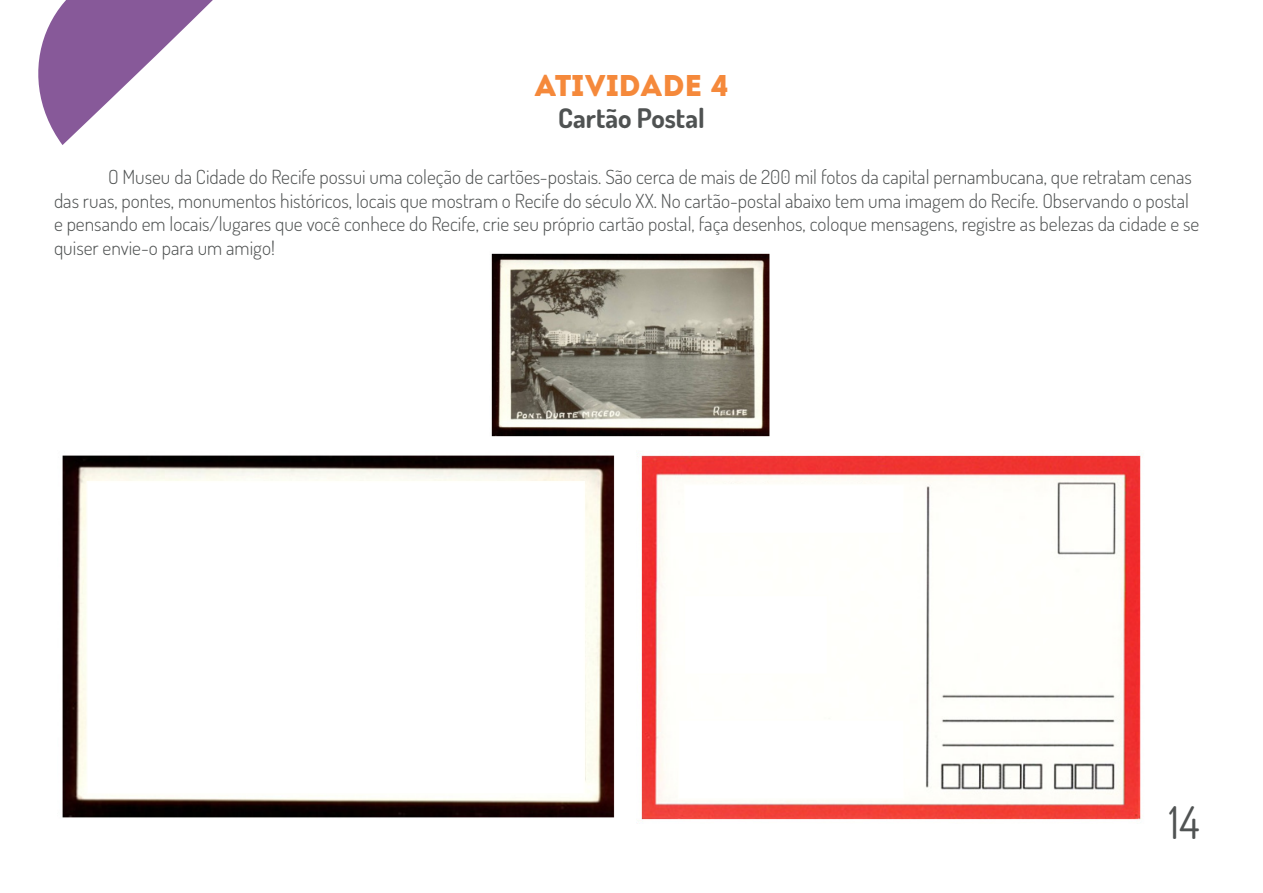
<style>
.page{position:relative;width:1263px;height:893px;background:#fff}
.page>*{position:absolute;margin:0;border:0;box-sizing:border-box;transform-origin:0 0}
.t1{font:45px "Dosis";color:#505353}
.ATIVIDADES{font:30px "Intro";color:#f5893b}
.Sub_da_Atividade{font:700 27px "Dosis";color:#4f5252}
.Texto_Corrido{font:300 19.5px/23.4px "Dosis";color:#4f5252}
</style>
<div class="page">
<img style="left:491px;top:253px;width:279px;height:184px">
<img style="left:636px;top:452px;width:507px;height:371px">
<div style="left:684px;top:484px;width:221px;height:50px;background:#fff"></div>
<div style="left:684px;top:595px;width:144px;height:80px;background:#fff"></div>
<div style="left:678px;top:719px;width:227px;height:81px;background:#fff"></div>
<svg style="left:38px;top:0;width:175px;height:145px"></svg>
<img style="left:62px;top:455px;width:553px;height:363px">
<div style="left:87px;top:481px;width:498px;height:313px;background:#fff"></div>
<p class="ATIVIDADES" style="left:535px;top:68px;width:195px">ATIVIDADE 4</p>
<p class="Sub_da_Atividade" style="left:558px;top:101px;width:148px">Cartão Postal</p>
<p class="Texto_Corrido" style="left:54px;top:165px;width:1147px;text-indent:54px">O Museu da Cidade do Recife possui uma coleção de cartões-postais. São cerca de mais de 200 mil fotos da capital pernambucana, que retratam cenas das ruas, pontes, monumentos históricos, locais que mostram o Recife do século XX. No cartão-postal abaixo tem uma imagem do Recife. Observando o postal e pensando em locais/lugares que você conhece do Recife, crie seu próprio cartão postal, faça desenhos, coloque mensagens, registre as belezas da cidade e se quiser envie-o para um amigo!</p>
<h1 class="t1" style="left:1169px;top:793px;width:32px">14</h1>
</div>
